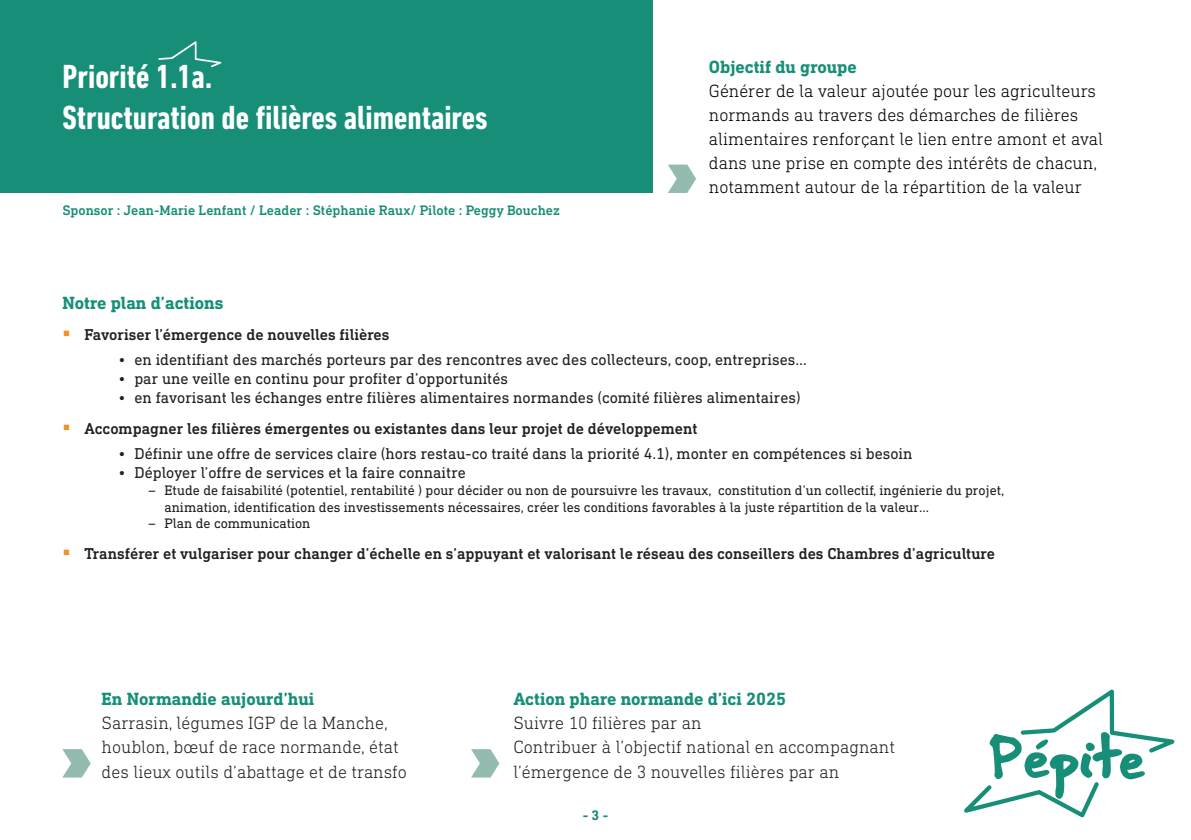
<style>
.page{position:relative;width:1191px;height:840px;background:#fff}
.page>*{position:absolute;margin:0;border:0;box-sizing:border-box;transform-origin:0 0}
.t1{font:700 condensed 34px/40.8px "DIN Next LT Pro";color:#fff}
.t2{font:300 18px/24px "DIN Next Slab Pro";color:#000001}
.t3{font:300 18px/24px "DIN Next Slab Pro";color:#231f20}
.t4{font:700 18px "DIN Next Slab Pro";color:#168f78}
.t5{font:16px "DIN Next Slab Pro";color:#231f20}
.t6{font:500 16px "DIN Next Slab Pro";color:#231f20}
.t7{font:14px/16.8px "DIN Next Slab Pro";color:#231f20}
.t8{font:500 14px "DIN Next Slab Pro";color:#168e76}
.t9{font:700 14px "DIN Next Slab Pro";color:#168e78}
.s1{color:#f29123}
</style>
<div class="page">
<svg style="left:668px;top:164px;width:28px;height:29px"></svg>
<svg style="left:964px;top:689px;width:210px;height:127px"></svg>
<svg style="left:62px;top:749px;width:29px;height:28px"></svg>
<div style="left:0;top:0;width:652px;height:193px;background:#168e78"></div>
<svg style="left:471px;top:749px;width:28px;height:28px"></svg>
<svg style="left:158px;top:41px;width:63px;height:26px"></svg>
<h1 class="t1" style="left:62px;top:56px;width:426px">Priorité 1.1a.<br>Structuration de filières alimentaires</h1>
<p class="t8" style="left:62px;top:202px;width:499px">Sponsor : Jean-Marie Lenfant / Leader : Stéphanie Raux/ Pilote : Peggy Bouchez</p>
<p class="t4" style="left:709px;top:56px;width:149px">Objectif du groupe</p>
<p class="t2" style="left:709px;top:78px;width:396px">Générer de la valeur ajoutée pour les agriculteurs normands au travers des démarches de filières alimentaires renforçant le lien entre amont et aval dans une prise en compte des intérêts de chacun, notamment autour de la répartition de la valeur</p>
<p class="t4" style="left:62px;top:292px;width:163px">Notre plan d’actions</p>
<p class="t6" style="left:62px;top:325px;width:328px"><span class="s1">▪</span> Favoriser l’émergence de nouvelles filières</p>
<p class="t5" style="left:118px;top:350px;width:690px">• en identifiant des marchés porteurs par des rencontres avec des collecteurs, coop, entreprises…</p>
<p class="t5" style="left:118px;top:369px;width:391px">• par une veille en continu pour profiter d’opportunités</p>
<p class="t5" style="left:118px;top:388px;width:683px">• en favorisant les échanges entre filières alimentaires normandes (comité filières alimentaires)</p>
<p class="t6" style="left:62px;top:419px;width:636px"><span class="s1">▪</span> Accompagner les filières émergentes ou existantes dans leur projet de développement</p>
<p class="t5" style="left:118px;top:444px;width:795px">• Définir une offre de services claire (hors restau-co traité dans la priorité 4.1), monter en compétences si besoin</p>
<p class="t5" style="left:118px;top:463px;width:349px">• Déployer l’offre de services et la faire connaitre</p>
<p class="t7" style="left:164px;top:481px;width:841px;text-indent:-16px">– Etude de faisabilité (potentiel, rentabilité ) pour décider ou non de poursuivre les travaux, constitution d’un collectif, ingénierie du projet, animation, identification des investissements nécessaires, créer les conditions favorables à la juste répartition de la valeur…</p>
<p class="t7" style="left:148px;top:515px;width:163px">– Plan de communication</p>
<p class="t6" style="left:62px;top:544px;width:934px"><span class="s1">▪</span> Transférer et vulgariser pour changer d’échelle en s’appuyant et valorisant le réseau des conseillers des Chambres d’agriculture</p>
<p class="t4" style="left:102px;top:688px;width:214px">En Normandie aujourd’hui</p>
<p class="t3" style="left:102px;top:710px;width:307px">Sarrasin, légumes IGP de la Manche, houblon, bœuf de race normande, état des lieux outils d’abattage et de transfo</p>
<p class="t4" style="left:513px;top:688px;width:274px">Action phare normande d’ici 2025</p>
<p class="t3" style="left:513px;top:710px;width:383px">Suivre 10 filières par an<br>Contribuer à l’objectif national en accompagnant l’émergence de 3 nouvelles filières par an</p>
<p class="t9" style="left:583px;top:806px;width:27px">- 3 -</p>
</div>
